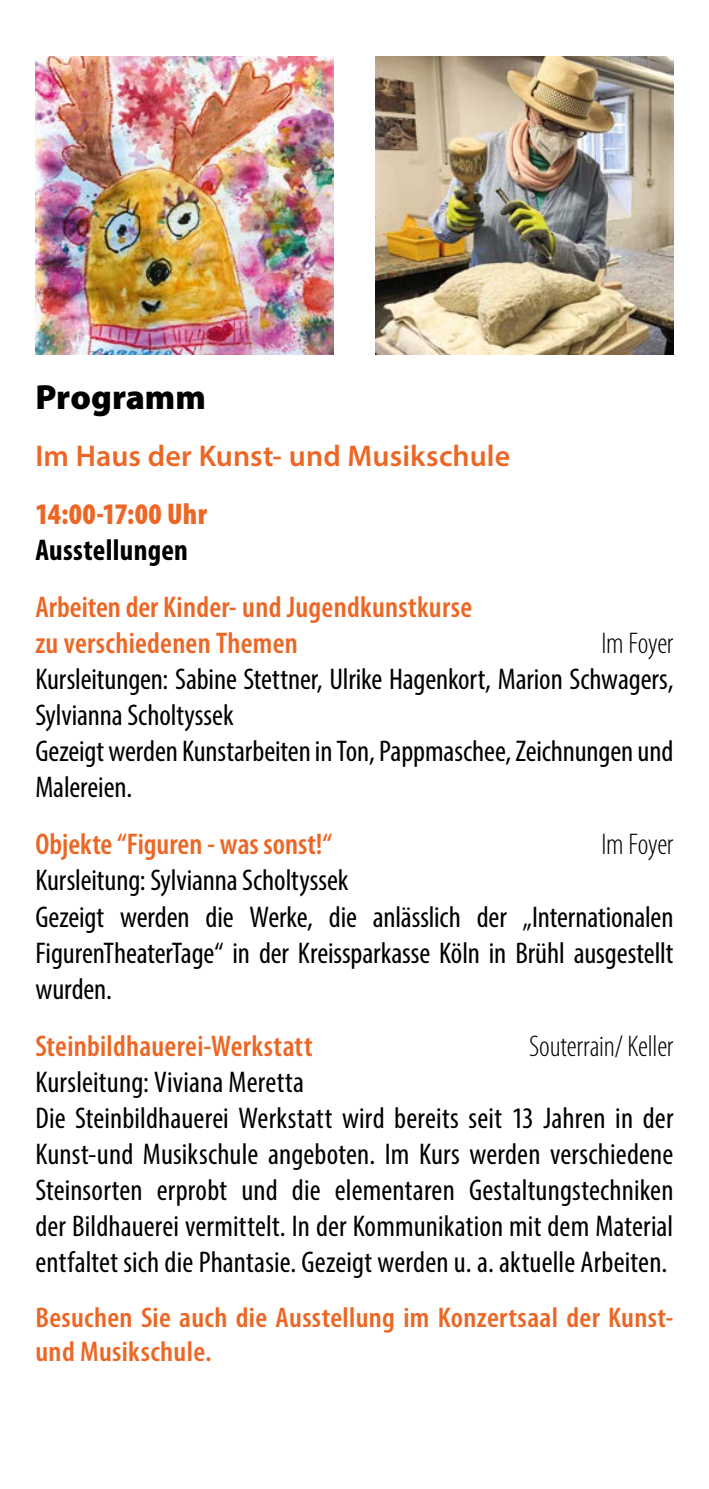
<style>
.page{position:relative;width:709px;height:1489px;background:#fff}
.page>*{position:absolute;margin:0;border:0;box-sizing:border-box;transform-origin:0 0}
.t1{font:900 35px "Myriad Pro";color:#000}
.t2{font:condensed 30px/36px "Myriad Pro";color:#000}
.t3{font:600 condensed 30px/36px "Myriad Pro";letter-spacing:.01em;color:#ec6725}
.t4{font:300 condensed 30px "Myriad Pro";letter-spacing:-.01em;color:#000}
.t5{font:600 30px "Myriad Pro";letter-spacing:.005em;color:#ec6725}
.t6{font:900 condensed 30px "Myriad Pro";letter-spacing:.01em;color:#ec6725}
.t7{font:700 condensed 30px "Myriad Pro";letter-spacing:.01em;color:#000}
.t8{font:600 condensed 28.5px/33.8px "Myriad Pro";letter-spacing:.01em;color:#ec6725;scale:1.05 1}
</style>
<div class="page">
<img style="left:35px;top:57px;width:298px;height:297px">
<img style="left:376px;top:57px;width:297px;height:297px">
<p class="t1" style="left:35px;top:374px;width:172px">Programm</p>
<p class="t5" style="left:35px;top:437px;width:476px">Im Haus der Kunst- und Musikschule</p>
<p class="t6" style="left:35px;top:494px;width:173px">14:00-17:00 Uhr</p>
<p class="t7" style="left:35px;top:531px;width:154px">Ausstellungen</p>
<p class="t3" style="left:35px;top:588px;width:438px">Arbeiten der Kinder- und Jugendkunstkurse zu verschiedenen Themen</p>
<p class="t4" style="left:601px;top:625px;width:74px">Im Foyer</p>
<p class="t2" style="left:35px;top:660px;width:639px">Kursleitungen: Sabine Stettner, Ulrike Hagenkort, Marion Schwagers, Sylvianna Scholtyssek<br>Gezeigt werden Kunstarbeiten in Ton, Pappmaschee, Zeichnungen und Malereien.</p>
<p class="t3" style="left:35px;top:826px;width:298px">Objekte “Figuren - was sonst!“</p>
<p class="t4" style="left:601px;top:826px;width:74px">Im Foyer</p>
<p class="t2" style="left:35px;top:862px;width:639px">Kursleitung: Sylvianna Scholtyssek<br>Gezeigt werden die Werke, die anlässlich der „Internationalen FigurenTheaterTage“ in der Kreissparkasse Köln in Brühl ausgestellt wurden.</p>
<p class="t3" style="left:35px;top:1027px;width:279px">Steinbildhauerei-Werkstatt</p>
<p class="t4" style="left:529px;top:1028px;width:146px">Souterrain/ Keller</p>
<p class="t2" style="left:35px;top:1063px;width:639px">Kursleitung: Viviana Meretta<br>Die Steinbildhauerei Werkstatt wird bereits seit 13 Jahren in der Kunst-und Musikschule angeboten. Im Kurs werden verschiedene Steinsorten erprobt und die elementaren Gestaltungstechniken der Bildhauerei vermittelt. In der Kommunikation mit dem Material entfaltet sich die Phantasie. Gezeigt werden u. a. aktuelle Arbeiten.</p>
<p class="t8" style="left:35px;top:1299px;width:609px">Besuchen Sie auch die Ausstellung im Konzertsaal der Kunst&shy;und Musikschule.</p>
</div>
